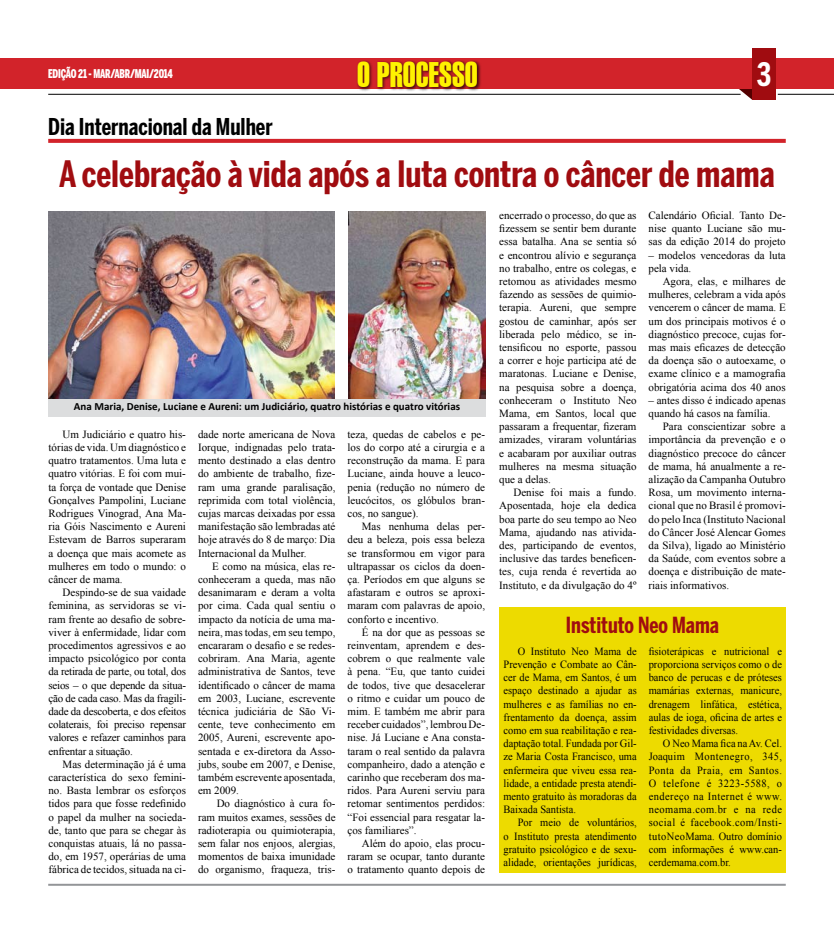
<style>
.page{position:relative;width:834px;height:933px;background:#fff}
.page>*{position:absolute;margin:0;border:0;box-sizing:border-box;transform-origin:0 0}
.t1{font:700 36px "Benton Sans Comp";color:#a00c10}
.t2{font:34.7px "Swiss 911 BT Extra Compressed";color:#fff200}
.t3{font:700 32px "Benton Sans Comp";color:#fff}
.t4{font:700 23px "Benton Sans Comp";color:#000}
.t5{font:700 22px "Benton Sans Comp";color:#a00c10}
.t6{font:900 12px "Benton Sans Comp";letter-spacing:-.02em;color:#fff;scale:.9 1}
.t7{font:11px/13.2px "Times New Roman";color:#000;text-align:justify}
.t8{font:11px/13.2px "Times New Roman";color:#000;text-align:justify;scale:.95 1}
.t9{font:700 11px "Calibri";color:#000}
</style>
<div class="page">
<div style="left:0;top:59px;width:20px;height:30px;background:#d2232a"></div>
<svg style="left:715px;top:89px;width:37px;height:11px"></svg>
<div style="left:20px;top:59px;width:813px;height:30px;background:#d2232a"></div>
<div style="left:752px;top:49px;width:23px;height:51px;background:#a00c10"></div>
<div style="left:356px;top:60px;width:168px;height:49px;background:#000;opacity:.7"></div>
<hr style="left:777px;top:94px;width:56px;height:1px;background:#000">
<hr style="left:48px;top:94px;width:692px;height:1px;background:#000">
<hr style="left:48px;top:883px;width:737px;height:2px;background:#939598">
<div style="left:499px;top:607px;width:286px;height:266px;background:#eddb00"></div>
<svg style="left:48px;top:139px;width:737px;height:4px;background:#d32930"></svg>
<img style="left:48px;top:212px;width:286px;height:196px">
<img style="left:349px;top:212px;width:136px;height:187px">
<div style="left:49px;top:399px;width:437px;height:18px;background:#dcddde"></div>
<p class="t6" style="left:48px;top:67px;width:140px">Edição 21 - MAR/ABR/MAI/2014</p>
<h2 class="t2" style="left:357px;top:55px;width:121px">O PROCESSO</h2>
<h3 class="t3" style="left:756px;top:55px;width:16px">3</h3>
<h3 class="t4" style="left:48px;top:114px;width:226px">Dia Internacional da Mulher</h3>
<h1 class="t1" style="left:59px;top:153px;width:717px">A celebração à vida após a luta contra o câncer de mama</h1>
<p class="t9" style="left:74px;top:399px;width:388px">Ana Maria, Denise, Luciane e Aureni: um Judiciário, quatro histórias e quatro vitórias</p>
<p class="t7" style="left:48px;top:427px;width:139px;text-indent:14px">Um Judiciário e quatro his&shy;tórias de vida. Um diagnóstico e quatro tratamentos. Uma luta e quatro vitórias. E foi com mui&shy;ta força de vontade que Denise Gonçalves Pampolini, Luciane Rodrigues Vinograd, Ana Ma&shy;ria Góis Nascimento e Aureni Estevam de Barros superaram a doença que mais acomete as mulheres em todo o mundo: o câncer de mama.</p>
<p class="t7" style="left:48px;top:585px;width:139px;text-indent:14px">Despindo-se de sua vaidade feminina, as servidoras se vi&shy;ram frente ao desafio de sobre&shy;viver à enfermidade, lidar com procedimentos agressivos e ao impacto psicológico por conta da retirada de parte, ou total, dos seios – o que depende da situa&shy;ção de cada caso. Mas da fragili&shy;dade da descoberta, e dos efeitos colaterais, foi preciso repensar valores e refazer caminhos para enfrentar a situação.</p>
<p class="t7" style="left:48px;top:757px;width:139px;text-indent:14px">Mas determinação já é uma característica do sexo femini&shy;no. Basta lembrar os esforços tidos para que fosse redefinido o papel da mulher na socieda&shy;de, tanto que para se chegar às conquistas atuais, lá no passa&shy;do, em 1957, operárias de uma fábrica de tecidos, situada na ci-</p>
<p class="t7" style="left:198px;top:427px;width:139px">dade norte americana de Nova Iorque, indignadas pelo trata&shy;mento destinado a elas dentro do ambiente de trabalho, fize&shy;ram uma grande paralisação, reprimida com total violência, cujas marcas deixadas por essa manifestação são lembradas até hoje através do 8 de março: Dia Internacional da Mulher.</p>
<p class="t7" style="left:198px;top:559px;width:139px;text-indent:14px">E como na música, elas re&shy;conheceram a queda, mas não desanimaram e deram a volta por cima. Cada qual sentiu o impacto da notícia de uma ma&shy;neira, mas todas, em seu tempo, encararam o desafio e se redes&shy;cobriram. Ana Maria, agente administrativa de Santos, teve identificado o câncer de mama em 2003, Luciane, escrevente técnica judiciária de São Vi&shy;cente, teve conhecimento em 2005, Aureni, escrevente apo&shy;sentada e ex-diretora da Asso&shy;jubs, soube em 2007, e Denise, também escrevente aposentada, em 2009.</p>
<p class="t7" style="left:198px;top:797px;width:139px;text-indent:19px">Do diagnóstico à cura fo&shy;ram muitos exames, sessões de radioterapia ou quimioterapia, sem falar nos enjoos, alergias, momentos de baixa imunidade do organismo, fraqueza, tris-</p>
<p class="t7" style="left:347px;top:427px;width:139px">teza, quedas de cabelos e pe&shy;los do corpo até a cirurgia e a reconstrução da mama. E para Luciane, ainda houve a leuco&shy;penia (redução no número de leucócitos, os glóbulos bran&shy;cos, no sangue).</p>
<p class="t7" style="left:347px;top:519px;width:139px;text-indent:14px">Mas nenhuma delas per&shy;deu a beleza, pois essa beleza se transformou em vigor para ultrapassar os ciclos da doen&shy;ça. Períodos em que alguns se afastaram e outros se aproxi&shy;maram com palavras de apoio, conforto e incentivo.</p>
<p class="t7" style="left:347px;top:625px;width:139px;text-indent:14px">É na dor que as pessoas se reinventam, aprendem e des&shy;cobrem o que realmente vale à pena. “Eu, que tanto cuidei de todos, tive que desacelerar o ritmo e cuidar um pouco de mim. E também me abrir para receber cuidados”, lembrou De&shy;nise. Já Luciane e Ana consta&shy;taram o real sentido da palavra companheiro, dado a atenção e carinho que receberam dos ma&shy;ridos. Para Aureni serviu para retomar sentimentos perdidos: “Foi essencial para resgatar la&shy;ços familiares”.</p>
<p class="t7" style="left:347px;top:836px;width:139px;text-indent:14px">Além do apoio, elas procu&shy;raram se ocupar, tanto durante o tratamento quanto depois de</p>
<p class="t7" style="left:499px;top:208px;width:139px">encerrado o processo, do que as fizessem se sentir bem durante essa batalha. Ana se sentia só e encontrou alívio e segurança no trabalho, entre os colegas, e retomou as atividades mesmo fazendo as sessões de quimio&shy;terapia. Aureni, que sempre gostou de caminhar, após ser liberada pelo médico, se in&shy;tensificou no esporte, passou a correr e hoje participa até de maratonas. Luciane e Denise, na pesquisa sobre a doença, conheceram o Instituto Neo Mama, em Santos, local que passaram a frequentar, fizeram amizades, viraram voluntárias e acabaram por auxiliar outras mulheres na mesma situação que a delas.</p>
<p class="t7" style="left:499px;top:486px;width:139px;text-indent:14px">Denise foi mais a fundo.<br>Aposentada, hoje ela dedica boa parte do seu tempo ao Neo Mama, ajudando nas ativida&shy;des, participando de eventos, inclusive das tardes beneficen&shy;tes, cuja renda é revertida ao Instituto, e da divulgação do 4º</p>
<p class="t7" style="left:648px;top:208px;width:139px">Calendário Oficial. Tanto De&shy;nise quanto Luciane são mu&shy;sas da edição 2014 do projeto</p>
<p class="t7" style="left:648px;top:248px;width:139px">– modelos vencedoras da luta pela vida.</p>
<p class="t7" style="left:648px;top:274px;width:139px;text-indent:14px">Agora, elas, e milhares de mulheres, celebram a vida após vencerem o câncer de mama. E um dos principais motivos é o diagnóstico precoce, cujas for&shy;mas mais eficazes de detecção da doença são o autoexame, o exame clínico e a mamografia obrigatória acima dos 40 anos</p>
<p class="t7" style="left:648px;top:393px;width:139px">– antes disso é indicado apenas quando há casos na família.</p>
<p class="t7" style="left:648px;top:420px;width:139px;text-indent:14px">Para conscientizar sobre a importância da prevenção e o diagnóstico precoce do câncer de mama, há anualmente a re&shy;alização da Campanha Outubro Rosa, um movimento interna&shy;cional que no Brasil é promovi&shy;do pelo Inca (Instituto Nacional do Câncer José Alencar Gomes da Silva), ligado ao Ministério da Saúde, com eventos sobre a doença e distribuição de mate&shy;riais informativos.</p>
<h3 class="t5" style="left:566px;top:612px;width:155px">Instituto Neo Mama</h3>
<p class="t8" style="left:503px;top:644px;width:142px;text-indent:14px">O Instituto Neo Mama de Prevenção e Combate ao Cân&shy;cer de Mama, em Santos, é um espaço destinado a ajudar as mulheres e as famílias no en&shy;frentamento da doença, assim como em sua reabilitação e rea&shy;daptação total. Fundada por Gil&shy;ze Maria Costa Francisco, uma enfermeira que viveu essa rea&shy;lidade, a entidade presta atendi&shy;mento gratuito às moradoras da Baixada Santista.</p>
<p class="t8" style="left:503px;top:816px;width:142px;text-indent:14px">Por meio de voluntários, o Instituto presta atendimento gratuito psicológico e de sexu&shy;alidade, orientações jurídicas,</p>
<p class="t8" style="left:648px;top:644px;width:142px">fisioterápicas e nutricional e proporciona serviços como o de banco de perucas e de próteses mamárias externas, manicure, drenagem linfática, estética, aulas de ioga, oficina de artes e festividades diversas.</p>
<p class="t8" style="left:648px;top:736px;width:142px;text-indent:14px">O Neo Mama fica na Av. Cel.<br>Joaquim Montenegro, 345, Ponta da Praia, em Santos.<br>O telefone é 3223-5588, o endereço na Internet é www. neomama.com.br e na rede social é facebook.com/Insti&shy;tutoNeoMama. Outro domínio com informações é www.can&shy;cerdemama.com.br.</p>
</div>
